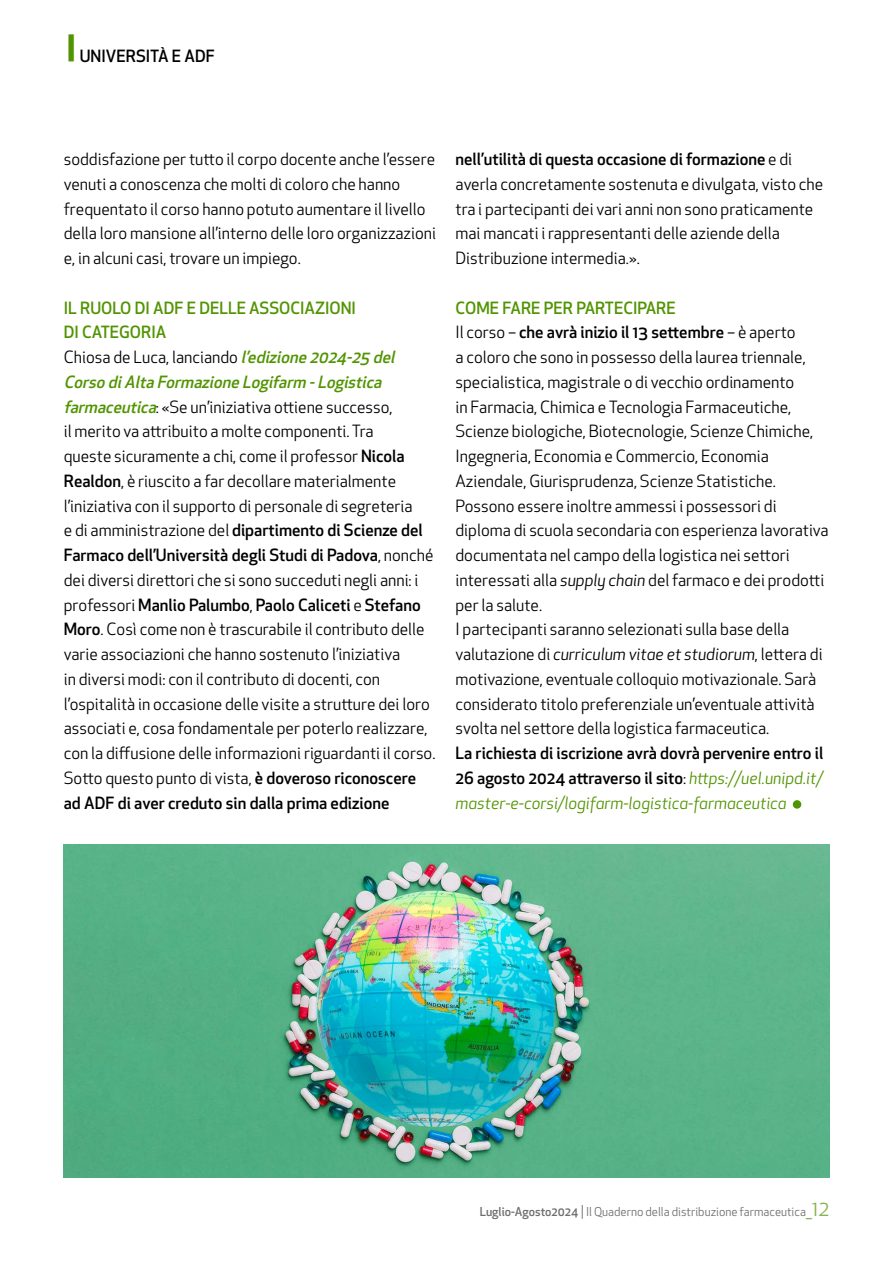
<style>
.page{position:relative;width:893px;height:1263px;background:#fff}
.page>*{position:absolute;margin:0;border:0;box-sizing:border-box;transform-origin:0 0}
.t1{font:16.5px/24.8px "Apex New";color:#000}
.t2{font:500 16.5px/24.8px "Apex New";color:#000;text-align:justify}
.t3{font:12px "Apex New";color:#706f6f}
.s1{font-weight:500;color:#519401}
.s2{font-weight:500;font-style:italic;color:#519401}
.s3{font-weight:500}
.s4{font-style:italic}
.s5{font-weight:400}
.s6{font-weight:400;font-style:italic;color:#519401}
.s7{font-size:13.5px}
.s8{font-size:21px;color:#85b44d}
</style>
<div class="page">
<div style="left:793px;top:800px;width:8px;height:9px;background:#519401;border-radius:50%"></div>
<img style="left:64px;top:845px;width:765px;height:333px">
<img style="left:316px;top:891px;width:239px;height:236px">
<p class="t2" style="left:68px;top:43px;width:149px"><sup>|</sup> UNIVERSITÀ E ADF</p>
<p class="t1" style="left:64px;top:147px;width:374px">soddisfazione per tutto il corpo docente anche l’essere venuti a conoscenza che molti di coloro che hanno frequentato il corso hanno potuto aumentare il livello della loro mansione all’interno delle loro organizzazioni e, in alcuni casi, trovare un impiego.</p>
<p class="t1" style="left:64px;top:295px;width:373px"><span class="s1">IL RUOLO DI ADF E DELLE ASSOCIAZIONI<br>DI CATEGORIA<br></span>Chiosa de Luca, lanciando <span class="s2">l’edizione2024-25 del Corso diAltaFormazioneLogifarm -Logistica farmaceutica</span>: «Se un’iniziativa ottiene successo,<br>il merito va attribuito a molte componenti. Tra<br>queste sicuramente a chi, come il professor <span class="s3">Nicola Realdon</span>, è riuscito a far decollare materialmente l’iniziativa con il supporto di personale di segreteria<br>e di amministrazione del <span class="s3">dipartimento di Scienze del Farmaco dell’Università degli Studi di Padova</span>, nonché dei diversi direttori che si sono succeduti negli anni: i professori <span class="s3">Manlio Palumbo</span>, <span class="s3">Paolo Caliceti</span> e <span class="s3">Stefano Moro</span>. Così come non è trascurabile il contributo delle varie associazioni che hanno sostenuto l’iniziativa<br>in diversi modi: con il contributo di docenti, con l’ospitalità in occasione delle visite a strutture dei loro associati e, cosa fondamentale per poterlo realizzare, con la diffusione delle informazioni riguardanti il corso.<br>Sotto questo punto di vista, <span class="s3">è doveroso riconoscere ad ADF di aver creduto sin dalla prima edizione</span></p>
<p class="t1" style="left:455px;top:147px;width:369px"><span class="s3">nell’utilità di questa occasione di formazione</span> e di averla concretamente sostenuta e divulgata, visto che tra i partecipanti dei vari anni non sono praticamente mai mancati i rappresentanti delle aziende della Distribuzione intermedia.».</p>
<p class="t1" style="left:455px;top:295px;width:375px"><span class="s1">COME FARE PER PARTECIPARE<br></span>Il corso – <span class="s3">che avrà inizio il 13 settembre</span> – è aperto<br>a coloro che sono in possesso della laurea triennale, specialistica, magistrale o di vecchio ordinamento<br>in Farmacia, Chimica e Tecnologia Farmaceutiche, Scienze biologiche, Biotecnologie, Scienze Chimiche, Ingegneria, Economia e Commercio, Economia Aziendale, Giurisprudenza, Scienze Statistiche.<br>Possono essere inoltre ammessi i possessori di diploma di scuola secondaria con esperienza lavorativa documentata nel campo della logistica nei settori interessati alla <span class="s4">supply chain</span> del farmaco e dei prodotti per la salute.<br>I partecipanti saranno selezionati sulla base della valutazione di <span class="s4">curriculum vitae et studiorum</span>, lettera di motivazione, eventuale colloquio motivazionale. Sarà considerato titolo preferenziale un’eventuale attività svolta nel settore della logistica farmaceutica.</p>
<p class="t2" style="left:455px;top:740px;width:369px">La richiesta di iscrizione avrà dovrà pervenire entro il 26 agosto 2024 attraverso il sito<span class="s5">:</span> <span class="s6">https://uel.unipd.it/ master-e-corsi/logifarm-logistica-farmaceutica</span></p>
<p class="t3" style="left:480px;top:1204px;width:351px"><span class="s3">Luglio-Agosto2024</span> <span class="s7">|</span> Il Quaderno della distribuzione farmaceutica<span class="s8">_12</span></p>
</div>
